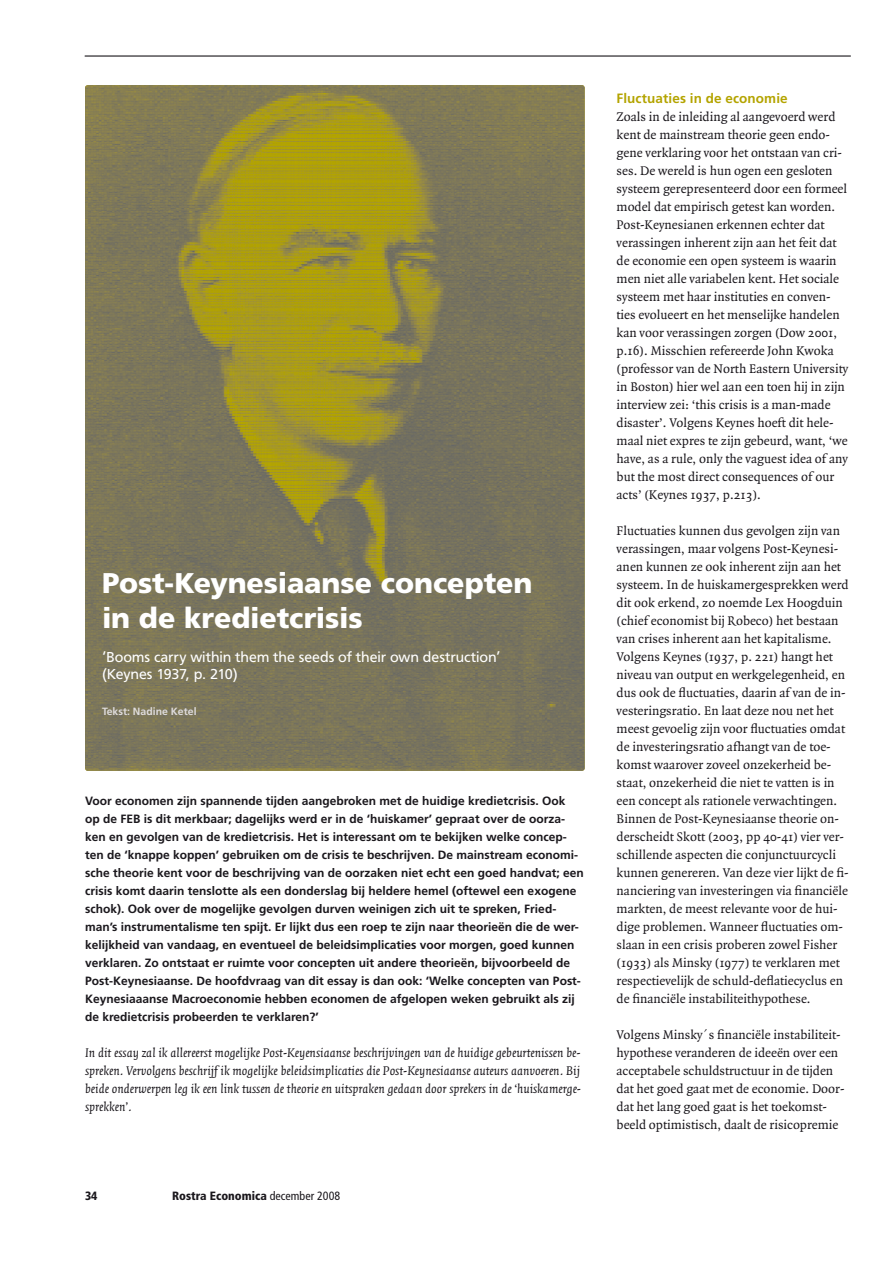
<style>
.page{position:relative;width:893px;height:1263px;background:#fff}
.page>*{position:absolute;margin:0;border:0;box-sizing:border-box;transform-origin:0 0}
.t1{font:900 28.5px/34.5px "Frutiger";letter-spacing:-.005em;color:#fff}
.t2{font:15px/16.5px "Frutiger";letter-spacing:-.005em;color:#fff}
.t3{font:13.5px/18px "Quadraat";color:#1a171c}
.t4{font:italic 13.5px/18px "Quadraat";color:#1a171c;text-align:justify}
.t5{font:700 13.5px "Frutiger";letter-spacing:.01em;color:#b4a400}
.t6{font:700 12px/18px "Frutiger";color:#1a171c}
.t7{font:900 condensed 12px "Frutiger";color:#1a171c}
.t8{font:700 10.5px "Frutiger";color:#dfdcdc}
.s1{font-weight:400}
</style>
<div class="page">
<hr style="left:85px;top:55px;width:765px;height:2px;background:#1a171c">
<img style="left:85px;top:85px;width:500px;height:686px">
<h1 class="t1" style="left:102px;top:566px;width:432px">Post-Keynesiaanse concepten in de kredietcrisis</h1>
<p class="t2" style="left:102px;top:649px;width:400px">‘Booms carry within them the seeds of their own destruction’ (Keynes 1937, p. 210)</p>
<p class="t8" style="left:102px;top:705px;width:96px">Tekst: Nadine Ketel</p>
<p class="t6" style="left:85px;top:792px;width:500px">Voor economen zijn spannende tijden aangebroken met de huidige kredietcrisis. Ook<br>op de FEB is dit merkbaar; dagelijks werd er in de ‘huiskamer’ gepraat over de oorza&shy;ken en gevolgen van de kredietcrisis. Het is interessant om te bekijken welke concep&shy;ten de ‘knappe koppen’ gebruiken om de crisis te beschrijven. De mainstream economi&shy;sche theorie kent voor de beschrijving van de oorzaken niet echt een goed handvat; een crisis komt daarin tenslotte als een donderslag bij heldere hemel (oftewel een exogene schok). Ook over de mogelijke gevolgen durven weinigen zich uit te spreken, Fried&shy;man’s instrumentalisme ten spijt. Er lijkt dus een roep te zijn naar theorieën die de wer&shy;kelijkheid van vandaag, en eventueel de beleidsimplicaties voor morgen, goed kunnen verklaren. Zo ontstaat er ruimte voor concepten uit andere theorieën, bijvoorbeeld de Post-Keynesiaanse. De hoofdvraag van dit essay is dan ook: ‘Welke concepten van Post-Keynesiaaanse Macroeconomie hebben economen de afgelopen weken gebruikt als zij de kredietcrisis probeerden te verklaren?’</p>
<p class="t4" style="left:85px;top:1044px;width:498px">In dit essay zal ik allereerst mogelijke Post-Keyensiaanse beschrijvingen van de huidige gebeurtenissen be&shy;spreken. Vervolgens beschrijf ik mogelijke beleidsimplicaties die Post-Keynesiaanse auteurs aanvoeren. Bij beide onderwerpen leg ik een link tussen de theorie en uitspraken gedaan door sprekers in de ‘huiskamerge&shy;sprekken’.</p>
<p class="t7" style="left:85px;top:1188px;width:14px">34</p>
<p class="t7" style="left:172px;top:1188px;width:170px">Rostra Economica <span class="s1">december 2008</span></p>
<p class="t5" style="left:617px;top:90px;width:173px">Fluctuaties in de economie</p>
<p class="t3" style="left:617px;top:108px;width:233px">Zoals in de inleiding al aangevoerd werd kent de mainstream theorie geen endo&shy;gene verklaring voor het ontstaan van cri&shy;ses. De wereld is hun ogen een gesloten systeem gerepresenteerd door een formeel model dat empirisch getest kan worden.<br>Post-Keynesianen erkennen echter dat verassingen inherent zijn aan het feit dat de economie een open systeem is waarin men niet alle variabelen kent. Het sociale systeem met haar instituties en conven&shy;ties evolueert en het menselijke handelen kan voor verassingen zorgen (Dow 2001, p.16). Misschien refereerde John Kwoka (professor van de North Eastern University in Boston) hier wel aan een toen hij in zijn interview zei: ‘this crisis is a man-made disaster’. Volgens Keynes hoeft dit hele&shy;maal niet expres te zijn gebeurd, want, ‘we have, as a rule, only the vaguest idea of any but the most direct consequences of our acts’ (Keynes 1937, p.213).</p>
<p class="t3" style="left:617px;top:522px;width:233px">Fluctuaties kunnen dus gevolgen zijn van verassingen, maar volgens Post-Keynesi&shy;anen kunnen ze ook inherent zijn aan het systeem. In de huiskamergesprekken werd dit ook erkend, zo noemde Lex Hoogduin (chief economist bij Robeco) het bestaan van crises inherent aan het kapitalisme.<br>Volgens Keynes (1937, p. 221) hangt het niveau van output en werkgelegenheid, en dus ook de fluctuaties, daarin af van de in&shy;vesteringsratio. En laat deze nou net het meest gevoelig zijn voor fluctuaties omdat de investeringsratio afhangt van de toe&shy;komst waarover zoveel onzekerheid be&shy;staat, onzekerheid die niet te vatten is in een concept als rationele verwachtingen.<br>Binnen de Post-Keynesiaanse theorie on&shy;derscheidt Skott (2003, pp 40-41) vier ver&shy;schillende aspecten die conjunctuurcycli kunnen genereren. Van deze vier lijkt de fi&shy;nanciering van investeringen via financiële markten, de meest relevante voor de hui&shy;dige problemen. Wanneer fluctuaties om&shy;slaan in een crisis proberen zowel Fisher (1933) als Minsky (1977) te verklaren met respectievelijk de schuld-deflatiecyclus en de financiële instabiliteithypothese.</p>
<p class="t3" style="left:617px;top:1026px;width:229px">Volgens Minsky´s financiële instabiliteit&shy;hypothese veranderen de ideeën over een acceptabele schuldstructuur in de tijden dat het goed gaat met de economie. Door&shy;dat het lang goed gaat is het toekomst&shy;beeld optimistisch, daalt de risicopremie</p>
</div>
